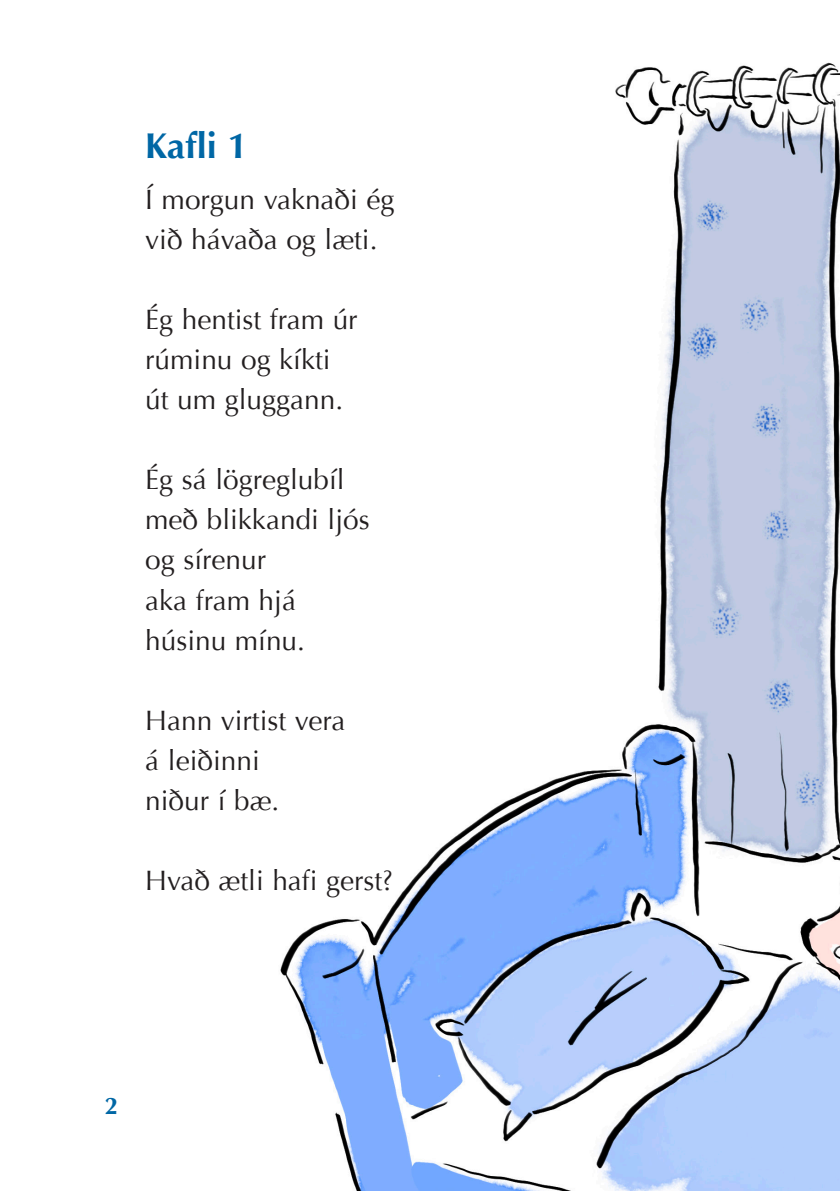
<style>
.page{position:relative;width:840px;height:1191px;background:#fff}
.page>*{position:absolute;margin:0;border:0;box-sizing:border-box;transform-origin:0 0}
.t1{font:700 36px "Optima";color:#0067a5}
.t2{font:28px/40px "Optima";color:#231f20}
.t3{font:700 24px "Optima";color:#0067a5}
</style>
<div class="page">
<img style="left:280px;top:62px;width:559px;height:1129px">
<p class="t1" style="left:145px;top:125px;width:104px">Kafli 1</p>
<p class="t2" style="left:145px;top:180px;width:251px">Í morgun vaknaði ég við hávaða og læti.</p>
<p class="t2" style="left:145px;top:300px;width:214px">Ég hentist fram úr rúminu og kíkti út um gluggann.</p>
<p class="t2" style="left:145px;top:460px;width:226px">Ég sá lögreglubíl með blikkandi ljós og sírenur<br>aka fram hjá húsinu mínu.</p>
<p class="t2" style="left:145px;top:700px;width:202px">Hann virtist vera á leiðinni<br>niður í bæ.</p>
<p class="t2" style="left:145px;top:860px;width:249px">Hvað ætli hafi gerst?</p>
<p class="t3" style="left:105px;top:1091px;width:15px">2</p>
</div>
